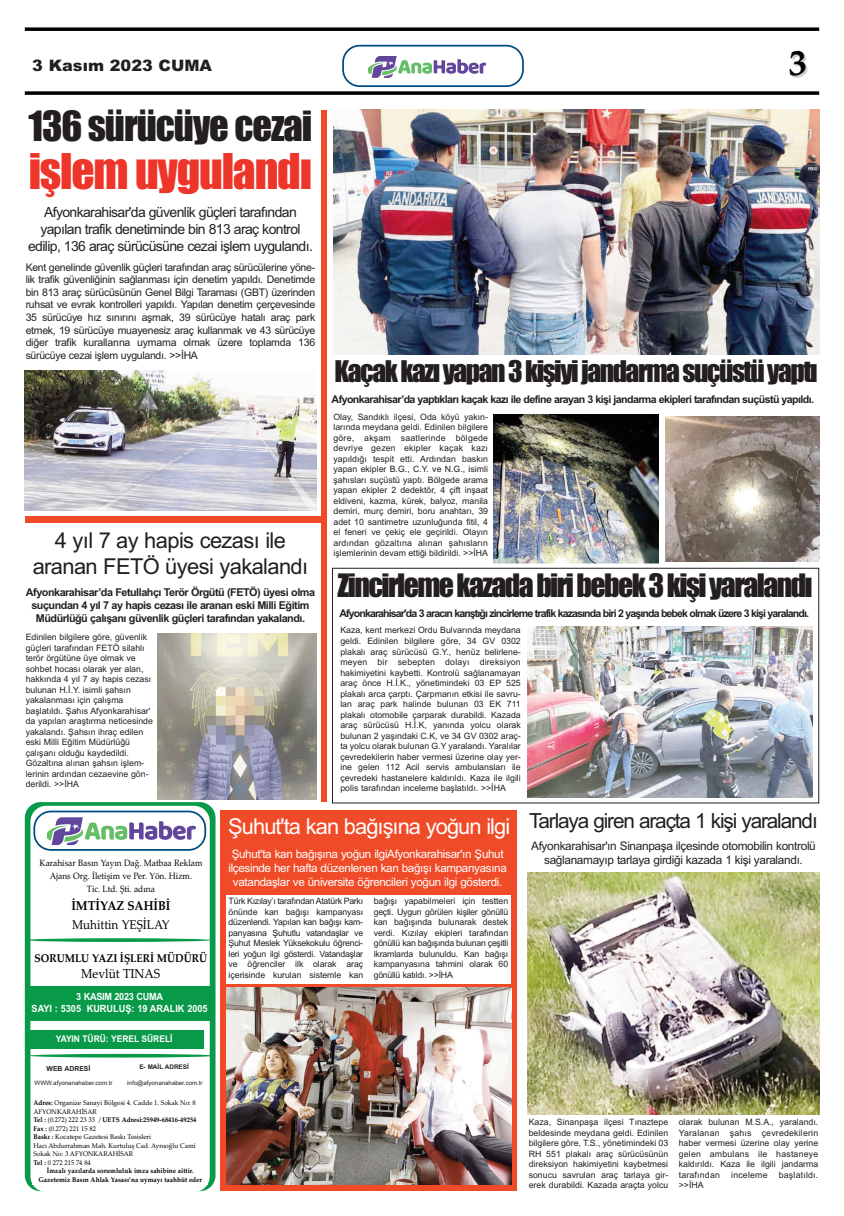
<style>
.page{position:relative;width:844px;height:1216px;background:#fff}
.page>*{position:absolute;margin:0;border:0;box-sizing:border-box;transform-origin:0 0}
.t1{font:45.5px "Impact";letter-spacing:-.025em;color:#ee3529}
.t2{font:38.5px "Impact";letter-spacing:-.025em;color:#231f20}
.t3{font:700 36.57px "Palatino";color:#000}
.t4{font:29.75px "Impact";letter-spacing:-.055em;color:#231f20}
.t5{font:27.56px "Impact";letter-spacing:-.055em;color:#231f20}
.t6{font:21.88px/26.2px "Arial";letter-spacing:-.03em;color:#231f20;text-align:center}
.t7{font:21.88px "Arial";letter-spacing:-.045em;color:#fff}
.t8{font:20.82px "Arial";letter-spacing:-.055em;color:#231f20}
.t9{font:900 15.75px "Arial";color:#231f20}
.t10{font:14px/16.8px "Arial";letter-spacing:-.045em;color:#231f20;text-align:center}
.t11{font:13.04px "Palatino Linotype";color:#000;scale:.92 1}
.t12{font:12.78px "Palatino Linotype";color:#000;scale:.92 1}
.t13{font:700 12.78px "Palatino Linotype";color:#000;scale:.92 1}
.t14{font:11.81px/14.2px "Arial";letter-spacing:-.03em;color:#231f20;text-align:center}
.t15{font:11.64px/13.9px "Arial";letter-spacing:-.03em;color:#fff;text-align:center}
.t16{font:700 11.2px "Palatino Linotype";color:#000;scale:.92 1}
.t17{font:700 10.85px/13px "Arial";letter-spacing:-.045em;color:#231f20;text-align:center}
.t18{font:700 10.67px "Arial";letter-spacing:-.055em;color:#231f20}
.t19{font:700 10.59px "Arial";letter-spacing:-.085em;color:#231f20}
.t20{font:10.5px/12.6px "Arial";letter-spacing:-.03em;color:#231f20;text-align:justify}
.t21{font:700 9.97px/11.9px "Arial";color:#fff;text-align:center;scale:.92 1}
.t22{font:700 9.19px "Arial";color:#fff;scale:.92 1}
.t23{font:9.1px/13px "Palatino Linotype";color:#000;text-align:center;scale:.92 1}
.t24{font:8.75px/10.5px "Arial";color:#231f20;text-align:justify}
.t25{font:8.75px "Arial";letter-spacing:.02em;color:#231f20}
.t26{font:700 6.91px "Arial";color:#231f20}
.t27{font:6.83px/8.6px "Palatino Linotype";color:#000;scale:.96 1}
.t28{font:700 6.83px/8.6px "Palatino Linotype";color:#000;text-align:center;scale:.96 1}
.t29{font:700 6.39px "Arial";color:#231f20}
.t30{font:6.12px "Arial";color:#231f20}
.s1{font-weight:700}
</style>
<div class="page">
<svg style="left:342px;top:45px;width:181px;height:42px"></svg>
<img style="left:369px;top:54px;width:116px;height:26px">
<svg style="left:25px;top:91px;width:794px;height:4px;background:#1f1f1f"></svg>
<svg style="left:25px;top:27px;width:794px;height:4px;background:#1f1f1f"></svg>
<div style="left:25px;top:802px;width:190px;height:389px;background:#089a49;border-radius:16px"></div>
<div style="left:30px;top:805px;width:180px;height:386px;background:#fff;border-radius:16px"></div>
<svg style="left:33px;top:810px;width:173px;height:40px"></svg>
<div style="left:28px;top:986px;width:183px;height:35px;background:#089a49"></div>
<div style="left:25px;top:1029px;width:178px;height:19px;background:#089a49"></div>
<svg style="left:29px;top:1053px;width:186px;height:4px"></svg>
<hr style="left:25px;top:938px;width:186px;height:3px;background:#089a49;border-radius:50%">
<img style="left:25px;top:370px;width:291px;height:140px">
<div style="left:25px;top:516px;width:301px;height:6px;background:#f04b28"></div>
<img style="left:157px;top:633px;width:159px;height:166px">
<div style="left:321px;top:110px;width:5px;height:691px;background:#f04b28"></div>
<img style="left:334px;top:109px;width:485px;height:246px">
<img style="left:494px;top:414px;width:164px;height:149px">
<img style="left:665px;top:416px;width:154px;height:145px">
<div style="left:332px;top:568px;width:487px;height:235px;border:1px solid #231f20"></div>
<img style="left:527px;top:626px;width:285px;height:171px">
<div style="left:220px;top:810px;width:297px;height:381px;background:#f04b28"></div>
<div style="left:226px;top:895px;width:285px;height:88px;background:#fff"></div>
<img style="left:226px;top:987px;width:285px;height:197px">
<img style="left:527px;top:872px;width:292px;height:242px">
<h3 class="t9" style="left:32px;top:57px;width:181px">3 Kasım 2023 CUMA</h3>
<h3 class="t3" style="left:788px;top:41px;width:20px">3</h3>
<h2 class="t2" style="left:28px;top:105px;width:285px">136 sürücüye cezai</h2>
<h1 class="t1" style="left:29px;top:147px;width:285px">işlem uygulandı</h1>
<h3 class="t10" style="left:28px;top:204px;width:286px">Afyonkarahisar'da güvenlik güçleri tarafından yapılan trafik denetiminde bin 813 araç kontrol edilip, 136 araç sürücüsüne cezai işlem uygulandı.</h3>
<p class="t20" style="left:26px;top:260px;width:291px">Kent genelinde güvenlik güçleri tarafından araç sürücülerine yöne&shy;lik trafik güvenliğinin sağlanması için denetim yapıldı. Denetimde bin 813 araç sürücüsünün Genel Bilgi Taraması (GBT) üzerinden ruhsat ve evrak kontrolleri yapıldı. Yapılan denetim çerçevesinde 35 sürücüye hız sınırını aşmak, 39 sürücüye hatalı araç park etmek, 19 sürücüye muayenesiz araç kullanmak ve 43 sürücüye diğer trafik kurallarına uymama olmak üzere toplamda 136 sürücüye cezai işlem uygulandı. &gt;&gt;İHA</p>
<h3 class="t5" style="left:334px;top:356px;width:484px">Kaçakkazıyapan3kişiyijandarmasuçüstüyaptı</h3>
<p class="t18" style="left:331px;top:392px;width:484px">Afyonkarahisar’da yaptıkları kaçak kazı ile define arayan 3 kişi jandarma ekipleri tarafından suçüstü yapıldı.</p>
<p class="t24" style="left:333px;top:411px;width:156px">Olay, Sandıklı ilçesi, Oda köyü yakın&shy;larında meydana geldi. Edinilen bilgilere göre, akşam saatlerinde bölgede devriye gezen ekipler kaçak kazı yapıldığı tespit etti. Ardından baskın yapan ekipler B.G., C.Y. ve N.G., isimli şahısları suçüstü yaptı. Bölgede arama yapan ekipler 2 dedektör, 4 çift inşaat eldiveni, kazma, kürek, balyoz, manila demiri, murç demiri, boru anahtarı, 39 adet 10 santimetre uzunluğunda fitil, 4 el feneri ve çekiç ele geçirildi. Olayın ardından gözaltına alınan şahısların işlemlerinin devam ettiği bildirildi. &gt;&gt;İHA</p>
<h3 class="t4" style="left:337px;top:569px;width:476px">Zincirlemekazadabiribebek3kişiyaralandı</h3>
<p class="t19" style="left:339px;top:607px;width:471px">Afyonkarahisar'da 3 aracın karıştığı zincirleme trafik kazasında biri 2 yaşında bebek olmak üzere 3 kişi yaralandı.</p>
<p class="t24" style="left:340px;top:625px;width:182px">Kaza, kent merkezi Ordu Bulvarında meydana geldi. Edinilen bilgilere göre, 34 GV 0302 plakalı araç sürücüsü G.Y., henüz belirlene&shy;meyen bir sebepten dolayı direksiyon hakimiyetini kaybetti. Kontrolü sağlanamayan araç önce H.İ.K., yönetimindeki 03 EP 525 plakalı arca çarptı. Çarpmanın etkisi ile savru&shy;lan araç park halinde bulunan 03 EK 711 plakalı otomobile çarparak durabildi. Kazada araç sürücüsü H.İ.K, yanında yolcu olarak bulunan 2 yaşındaki C.K, ve 34 GV 0302 araç&shy;ta yolcu olarak bulunan G.Y yaralandı. Yaralılar çevredekilerin haber vermesi üzerine olay yer&shy;ine gelen 112 Acil servis ambulansları ile çevredeki hastanelere kaldırıldı. Kaza ile ilgili polis tarafından inceleme başlatıldı. &gt;&gt;İHA</p>
<h3 class="t7" style="left:228px;top:813px;width:283px">Şuhut'ta kan bağışına yoğun ilgi</h3>
<h3 class="t15" style="left:228px;top:846px;width:280px">Şuhut'ta kan bağışına yoğun ilgiAfyonkarahisar'ın Şuhut ilçesinde her hafta düzenlenen kan bağışı kampanyasına vatandaşlar ve üniversite öğrencileri yoğun ilgi gösterdi.</h3>
<p class="t24" style="left:228px;top:896px;width:136px">Türk Kızılay’ı tarafından Atatürk Parkı önünde kan bağışı kampanyası düzenlendi. Yapılan kan bağışı kam&shy;panyasına Şuhutlu vatandaşlar ve Şuhut Meslek Yüksekokulu öğrenci&shy;leri yoğun ilgi gösterdi. Vatandaşlar ve öğrenciler ilk olarak araç içerisinde kurulan sistemle kan</p>
<p class="t24" style="left:373px;top:896px;width:136px">bağışı yapabilmeleri için testten geçti. Uygun görülen kişiler gönüllü kan bağışında bulunarak destek verdi. Kızılay ekipleri tarafından gönüllü kan bağışında bulunan çeşitli ikramlarda bulunuldu. Kan bağışı kampanyasına tahmini olarak 60 gönüllü katıldı. &gt;&gt;İHA</p>
<h3 class="t6" style="left:33px;top:527px;width:277px">4 yıl 7 ay hapis cezası ile aranan FETÖ üyesi yakalandı</h3>
<p class="t17" style="left:26px;top:586px;width:290px">Afyonkarahisar’da Fetullahçı Terör Örgütü (FETÖ) üyesi olma suçundan 4 yıl 7 ay hapis cezası ile aranan eski Milli Eğitim<br>Müdürlüğü çalışanı güvenlik güçleri tarafından yakalandı.</p>
<p class="t24" style="left:26px;top:632px;width:129px;text-align:left">Edinilen bilgilere göre, güvenlik güçleri tarafından FETÖ silahlı terör örgütüne üye olmak ve sohbet hocası olarak yer alan, hakkında 4 yıl 7 ay hapis cezası bulunan H.İ.Y. isimli şahsın yakalanması için çalışma başlatıldı. Şahıs Afyonkarahisar' da yapılan araştırma neticesinde yakalandı. Şahsın ihraç edilen eski Milli Eğitim Müdürlüğü çalışanı olduğu kaydedildi.<br>Gözaltına alınan şahsın işlem&shy;lerinin ardından cezaevine gön&shy;derildi. &gt;&gt;İHA</p>
<h3 class="t8" style="left:529px;top:809px;width:290px">Tarlaya giren araçta 1 kişi yaralandı</h3>
<h3 class="t14" style="left:531px;top:838px;width:286px">Afyonkarahisar'ın Sinanpaşa ilçesinde otomobilin kontrolü sağlanamayıp tarlaya girdiği kazada 1 kişi yaralandı.</h3>
<p class="t23" style="left:40px;top:856px;width:178px">Karahisar Basın Yayın Dağ. Matbaa Reklam<br>Ajans Org. İletişim ve Per. Yön. Hizm.<br>Tic. Ltd. Şti. adına</p>
<h3 class="t13" style="left:71px;top:897px;width:109px">İMTİYAZ SAHİBİ</h3>
<h3 class="t12" style="left:72px;top:917px;width:108px">Muhittin YEŞİLAY</h3>
<p class="t16" style="left:34px;top:951px;width:189px">SORUMLU YAZI İŞLERİ MÜDÜRÜ</p>
<h3 class="t11" style="left:81px;top:965px;width:87px">Mevlüt TINAS</h3>
<p class="t21" style="left:32px;top:990px;width:193px">3 KASIM 2023 CUMA<br>SAYI : 5305 KURULUŞ: 19 ARALIK 2005</p>
<p class="t22" style="left:56px;top:1032px;width:128px">YAYIN TÜRÜ: YEREL SÜRELİ</p>
<p class="t26" style="left:47px;top:1064px;width:45px">WEB ADRESİ</p>
<p class="t30" style="left:35px;top:1079px;width:79px">WWW.afyonanahaber.com.tr</p>
<p class="t29" style="left:139px;top:1063px;width:51px">E- MAİL ADRESİ</p>
<p class="t30" style="left:127px;top:1079px;width:77px">info@afyonanahaber.com.tr</p>
<p class="t27" style="left:33px;top:1098px;width:171px"><span class="s1">Adres:</span> Organize Sanayi Bölgesi 4. Cadde 1. Sokak No: 8<br>AFYONKARAHİSAR<br><span class="s1">Tel :</span> (0.272) 222 23 33 / <span class="s1">UETS Adresi:25949-68416-49254<br>Fax :</span> (0.272) 221 15 82<br><span class="s1">Baskı :</span> Kocatepe Gazetesi Baskı Tesisleri<br>Hacı Abdurrahman Mah. Kurtuluş Cad. Aynıoğlu Cami Sokak No: 3 AFYONKARAHİSAR<br><span class="s1">Tel :</span> 0 272 215 74 84</p>
<p class="t28" style="left:39px;top:1166px;width:172px">İmzalı yazılarda sorumluluk imza sahibine aittir.<br>Gazetemiz Basın Ahlak Yasası’na uymayı taahhüt eder</p>
<p class="t24" style="left:528px;top:1116px;width:141px">Kaza, Sinanpaşa ilçesi Tınaztepe beldesinde meydana geldi. Edinilen bilgilere göre, T.S., yönetimindeki 03<br>RH 551 plakalı araç sürücüsünün direksiyon hakimiyetini kaybetmesi sonucu savrulan araç tarlaya gir&shy;erek durabildi. Kazada araçta yolcu</p>
<p class="t24" style="left:678px;top:1116px;width:141px">olarak bulunan M.S.A., yaralandı.<br>Yaralanan şahıs çevredekilerin haber vermesi üzerine olay yerine gelen ambulans ile hastaneye kaldırıldı. Kaza ile ilgili jandarma tarafından</p>
<p class="t25" style="left:731px;top:1169px;width:38px">inceleme</p>
<p class="t25" style="left:778px;top:1169px;width:41px">başlatıldı.</p>
<p class="t24" style="left:678px;top:1179px;width:26px">&gt;&gt;İHA</p>
</div>
